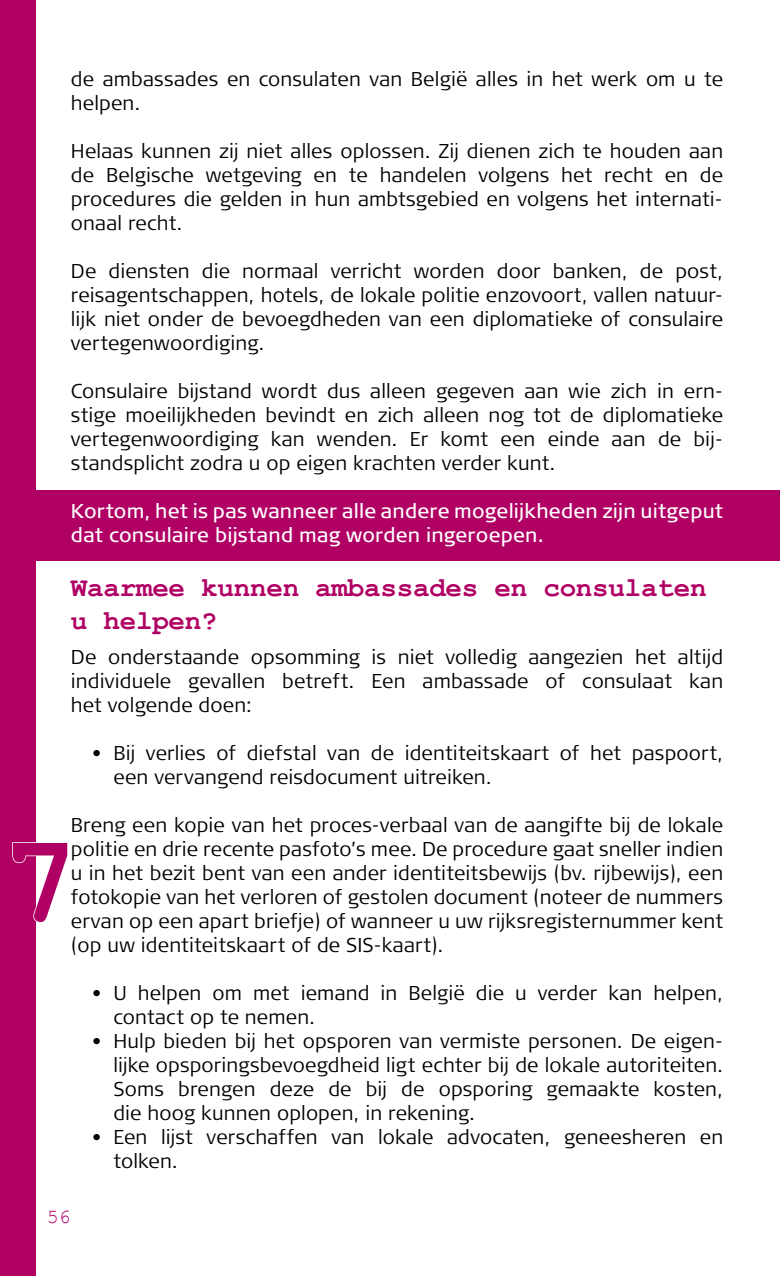
<style>
.page{position:relative;width:780px;height:1276px;background:#fff}
.page>*{position:absolute;margin:0;border:0;box-sizing:border-box;transform-origin:0 0}
.t1{font:700 125px "Courier New";color:#b10064}
.t2{font:700 27.5px/33px "Courier New";letter-spacing:-.01em;color:#b10064}
.t3{font:300 20px/24px "Signa OT";letter-spacing:.01em;color:#000;text-align:justify}
.t4{font:20px/24px "Signa OT";letter-spacing:.01em;color:#fff}
.t5{font:20px "Courier New";color:#b10064}
</style>
<div class="page">
<div style="left:0;top:490px;width:780px;height:71px;background:#b10064"></div>
<div style="left:0;top:0;width:35px;height:1276px;background:#b10064"></div>
<svg style="left:12px;top:841px;width:24px;height:82px"></svg>
<p class="t3" style="left:71px;top:67px;width:653px">de ambassades en consulaten van België alles in het werk om u te helpen.</p>
<p class="t3" style="left:71px;top:139px;width:653px">Helaas kunnen zij niet alles oplossen. Zij dienen zich te houden aan de Belgische wetgeving en te handelen volgens het recht en de procedures die gelden in hun ambtsgebied en volgens het internati&shy;onaal recht.</p>
<p class="t3" style="left:71px;top:259px;width:653px">De diensten die normaal verricht worden door banken, de post, reisagentschappen, hotels, de lokale politie enzovoort, vallen natuur&shy;lijk niet onder de bevoegdheden van een diplomatieke of consulaire vertegenwoordiging.</p>
<p class="t3" style="left:71px;top:379px;width:653px">Consulaire bijstand wordt dus alleen gegeven aan wie zich in ern&shy;stige moeilijkheden bevindt en zich alleen nog tot de diplomatieke vertegenwoordiging kan wenden. Er komt een einde aan de bij&shy;standsplicht zodra u op eigen krachten verder kunt.</p>
<p class="t4" style="left:71px;top:499px;width:653px">Kortom, het is pas wanneer alle andere mogelijkheden zijn uitgeput dat consulaire bijstand mag worden ingeroepen.</p>
<h2 class="t2" style="left:71px;top:570px;width:637px">Waarmee kunnen ambassades en consulaten u helpen?</h2>
<p class="t3" style="left:71px;top:645px;width:653px">De onderstaande opsomming is niet volledig aangezien het altijd individuele gevallen betreft. Een ambassade of consulaat kan het volgende doen:</p>
<p class="t3" style="left:113px;top:741px;width:611px;text-indent:-21px">• Bij verlies of diefstal van de identiteitskaart of het paspoort, een vervangend reisdocument uitreiken.</p>
<p class="t3" style="left:71px;top:813px;width:653px">Breng een kopie van het proces-verbaal van de aangifte bij de lokale politie en drie recente pasfoto’s mee. De procedure gaat sneller indien u in het bezit bent van een ander identiteitsbewijs (bv. rijbewijs), een fotokopie van het verloren of gestolen document (noteer de nummers ervan op een apart briefje) of wanneer u uw rijksregisternummer kent (op uw identiteitskaart of de SIS-kaart).</p>
<p class="t3" style="left:113px;top:981px;width:611px;text-indent:-21px">• U helpen om met iemand in België die u verder kan helpen, contact op te nemen.</p>
<p class="t3" style="left:113px;top:1029px;width:611px;text-indent:-21px">• Hulp bieden bij het opsporen van vermiste personen. De eigen&shy;lijke opsporingsbevoegdheid ligt echter bij de lokale autoriteiten.<br>Soms brengen deze de bij de opsporing gemaakte kosten, die hoog kunnen oplopen, in rekening.</p>
<p class="t3" style="left:113px;top:1125px;width:611px;text-indent:-21px">• Een lijst verschaffen van lokale advocaten, geneesheren en tolken.</p>
<h1 class="t1" style="left:4px;top:805px;width:77px">7</h1>
<p class="t5" style="left:47px;top:1204px;width:25px">56</p>
</div>
